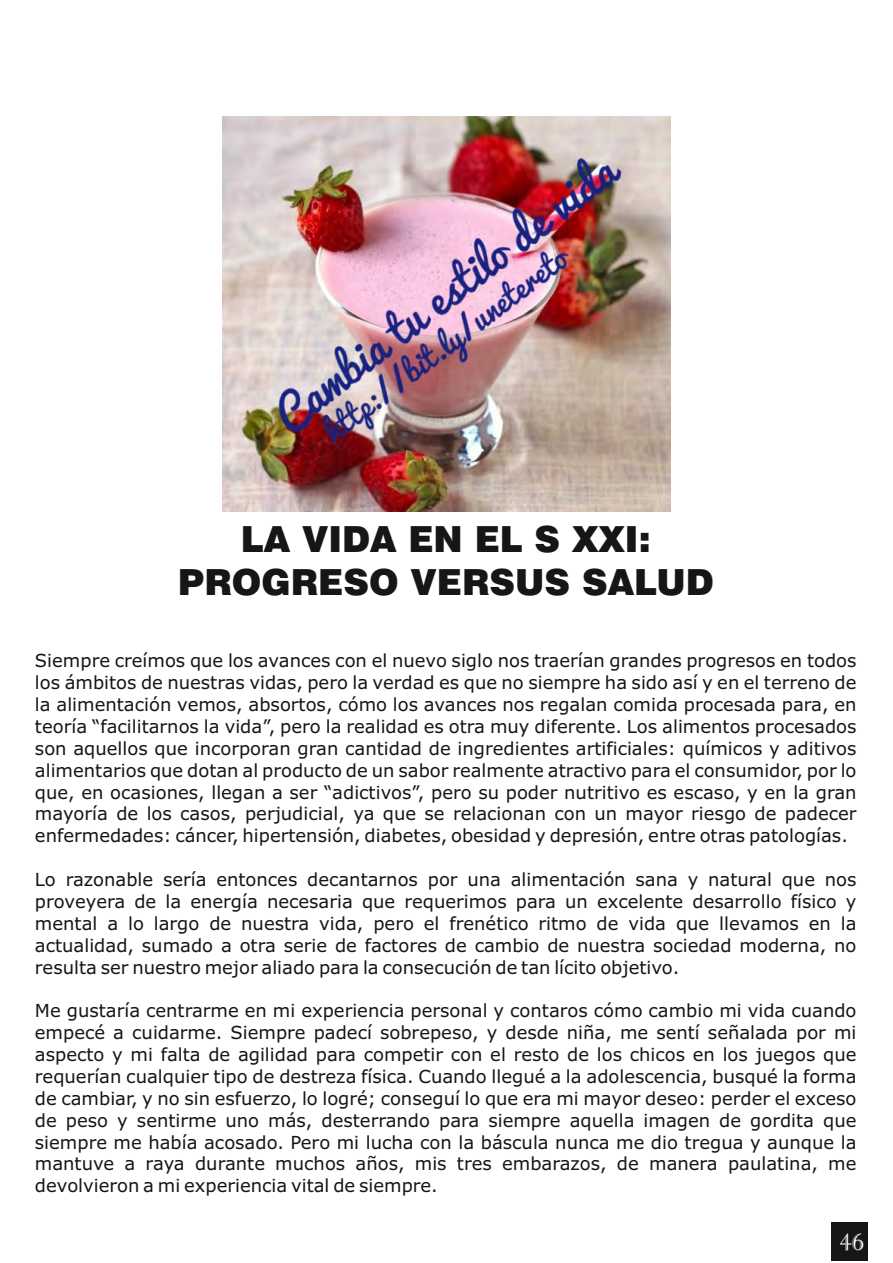
<style>
.page{position:relative;width:893px;height:1263px;background:#fff}
.page>*{position:absolute;margin:0;border:0;box-sizing:border-box;transform-origin:0 0}
.t1{font:900 36px/43.2px "Swiss 721 BT";color:#151616;text-align:center}
.t2{font:23.55px "Imprint MT Shadow";color:#fff}
.t3{font:18px/21.9px "Verdana";color:#151616;text-align:justify}
</style>
<div class="page">
<div style="left:831px;top:1222px;width:37px;height:39px;background:#151616"></div>
<img style="left:223px;top:116px;width:447px;height:395px">
<h1 class="t1" style="left:178px;top:521px;width:538px">LA VIDA EN EL S XXI:<br>PROGRESO VERSUS SALUD</h1>
<p class="t3" style="left:35px;top:651px;width:823px">Siempre creímos que los avances con el nuevo siglo nos traerían grandes progresos en todos los ámbitos de nuestras vidas, pero la verdad es que no siempre ha sido así y en el terreno de la alimentación vemos, absortos, cómo los avances nos regalan comida procesada para, en teoría “facilitarnos la vida”, pero la realidad es otra muy diferente. Los alimentos procesados son aquellos que incorporan gran cantidad de ingredientes artificiales: químicos y aditivos alimentarios que dotan al producto de un sabor realmente atractivo para el consumidor, por lo que, en ocasiones, llegan a ser “adictivos”, pero su poder nutritivo es escaso, y en la gran mayoría de los casos, perjudicial, ya que se relacionan con un mayor riesgo de padecer enfermedades: cáncer, hipertensión, diabetes, obesidad y depresión, entre otras patologías.</p>
<p class="t3" style="left:35px;top:870px;width:823px">Lo razonable sería entonces decantarnos por una alimentación sana y natural que nos proveyera de la energía necesaria que requerimos para un excelente desarrollo físico y mental a lo largo de nuestra vida, pero el frenético ritmo de vida que llevamos en la actualidad, sumado a otra serie de factores de cambio de nuestra sociedad moderna, no resulta ser nuestro mejor aliado para la consecución de tan lícito objetivo.</p>
<p class="t3" style="left:35px;top:1001px;width:823px">Me gustaría centrarme en mi experiencia personal y contaros cómo cambio mi vida cuando empecé a cuidarme. Siempre padecí sobrepeso, y desde niña, me sentí señalada por mi aspecto y mi falta de agilidad para competir con el resto de los chicos en los juegos que requerían cualquier tipo de destreza física. Cuando llegué a la adolescencia, busqué la forma de cambiar, y no sin esfuerzo, lo logré; conseguí lo que era mi mayor deseo: perder el exceso de peso y sentirme uno más, desterrando para siempre aquella imagen de gordita que siempre me había acosado. Pero mi lucha con la báscula nunca me dio tregua y aunque la mantuve a raya durante muchos años, mis tres embarazos, de manera paulatina, me devolvieron a mi experiencia vital de siempre.</p>
<h2 class="t2" style="left:840px;top:1233px;width:26px">46</h2>
</div>
